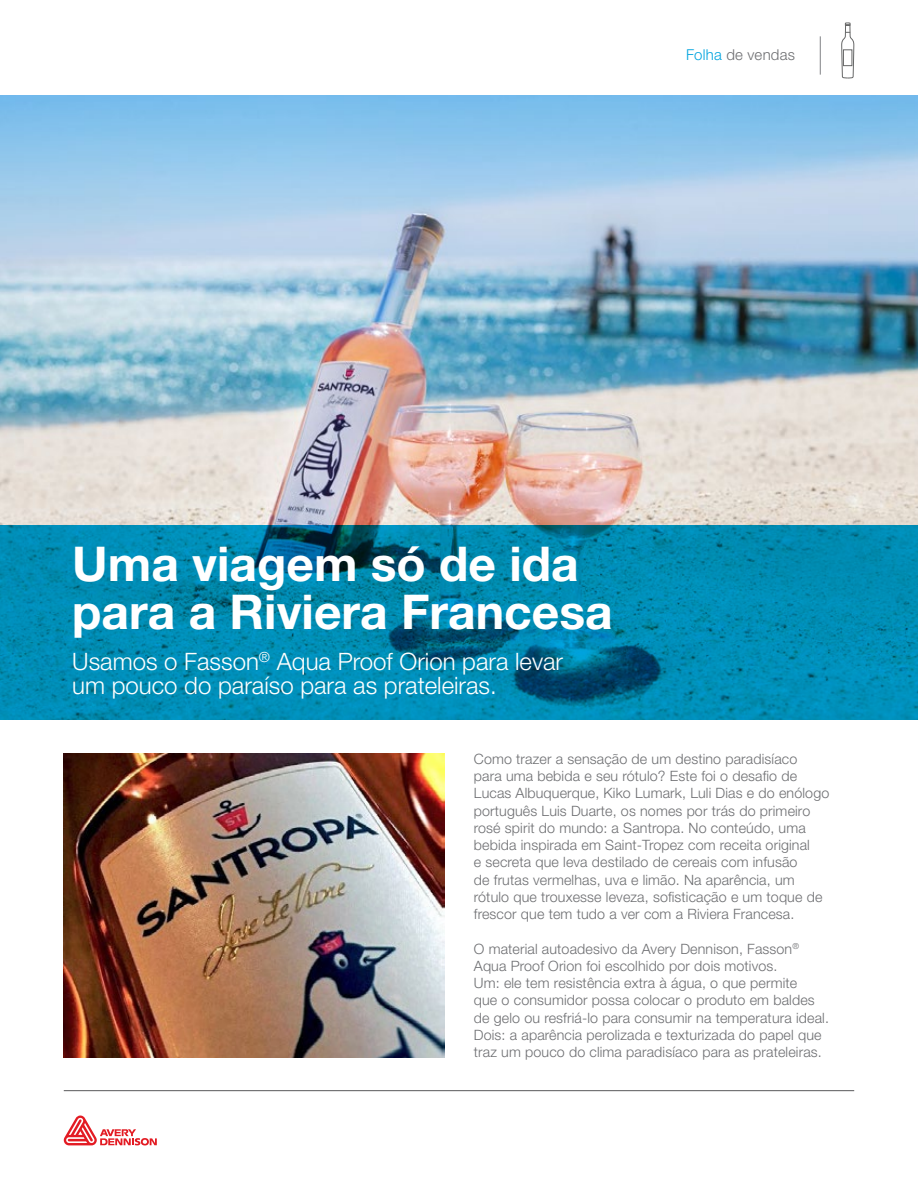
<style>
.page{position:relative;width:918px;height:1188px;background:#fff}
.page>*{position:absolute;margin:0;border:0;box-sizing:border-box;transform-origin:0 0}
.t1{font:700 48px/47.8px "Helvetica Neue LT Std";color:#fff}
.t2{font:300 24px/23.9px "Helvetica Neue LT Std";color:#fff}
.t3{font:300 15px "Helvetica Neue LT Std";letter-spacing:.015em;color:#6d6e71}
.t4{font:300 14.25px/17.2px "Helvetica Neue LT Std";letter-spacing:.01em;color:#6d6e71}
.s1{color:#01a4de}
</style>
<div class="page">
<svg style="left:64px;top:1116px;width:93px;height:29px"></svg>
<hr style="left:64px;top:1090px;width:790px;height:1px;background:#58595b">
<hr style="left:820px;top:36px;width:1px;height:39px;background:#808285">
<img style="left:0;top:95px;width:918px;height:430px">
<svg style="left:0;top:525px;width:918px;height:195px;background:#0084ab"></svg>
<img style="left:64px;top:754px;width:380px;height:303px">
<svg style="left:841px;top:22px;width:14px;height:94px"></svg>
<p class="t3" style="left:686px;top:46px;width:110px"><span class="s1">Folha</span> de vendas</p>
<h1 class="t1" style="left:72px;top:539px;width:542px">Uma viagem só de ida para a Riviera Francesa</h1>
<h2 class="t2" style="left:72px;top:649px;width:492px">Usamos o Fasson<sup>®</sup> Aqua Proof Orion para levar um pouco do paraíso para as prateleiras.</h2>
<p class="t4" style="left:474px;top:750px;width:357px">Como trazer a sensação de um destino paradisíaco<br>para uma bebida e seu rótulo? Este foi o desafio de Lucas Albuquerque, Kiko Lumark, Luli Dias e do enólogo português Luis Duarte, os nomes por trás do primeiro rosé spirit do mundo: a Santropa. No conteúdo, uma bebida inspirada em Saint-Tropez com receita original<br>e secreta que leva destilado de cereais com infusão<br>de frutas vermelhas, uva e limão. Na aparência, um rótulo que trouxesse leveza, sofisticação e um toque de frescor que tem tudo a ver com a Riviera Francesa.</p>
<p class="t4" style="left:474px;top:940px;width:357px">O material autoadesivo da Avery Dennison, Fasson<sup>® </sup>Aqua Proof Orion foi escolhido por dois motivos.<br>Um: ele tem resistência extra à água, o que permite<br>que o consumidor possa colocar o produto em baldes de gelo ou resfriá-lo para consumir na temperatura ideal.<br>Dois: a aparência perolizada e texturizada do papel que traz um pouco do clima paradisíaco para as prateleiras.</p>
</div>
